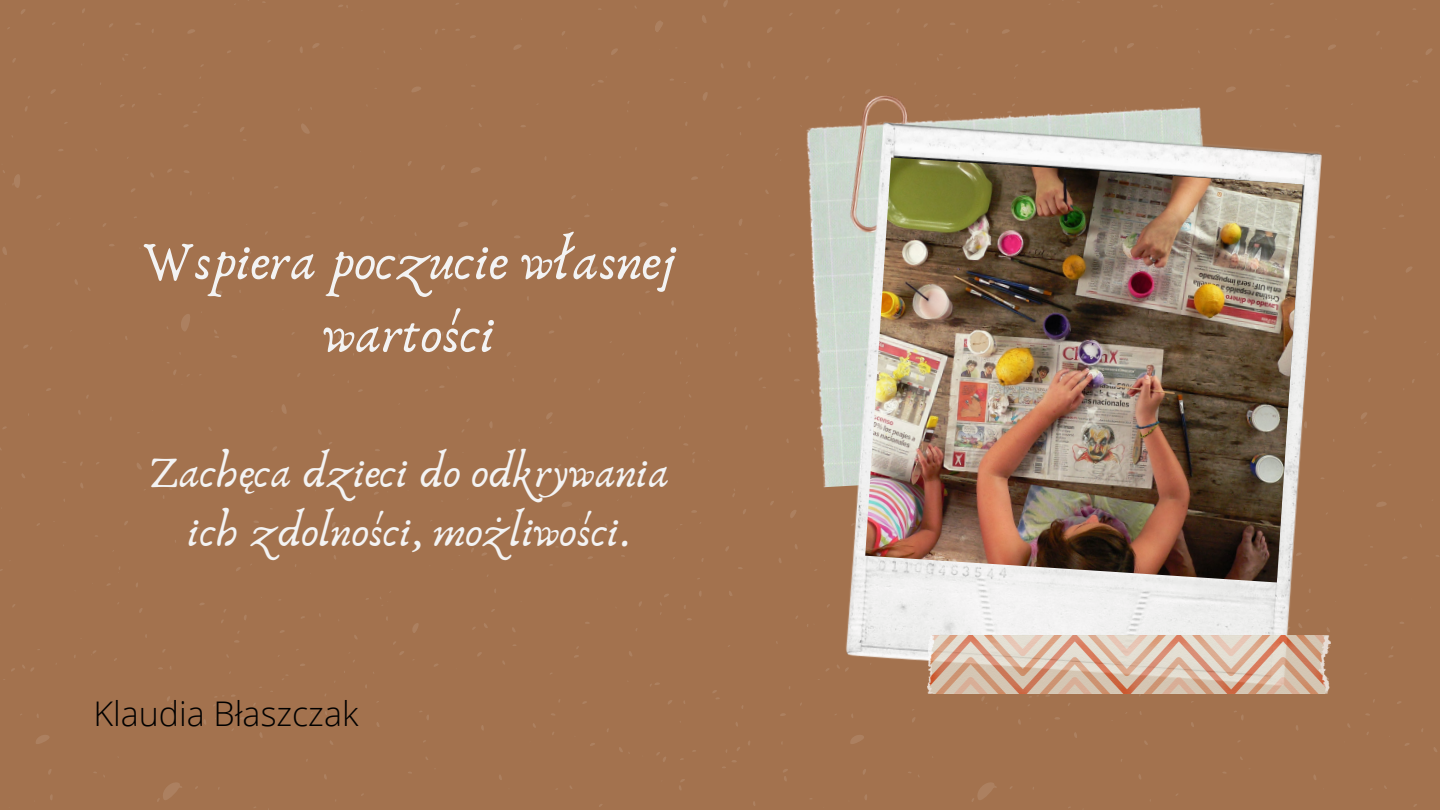
<style>
.page{position:relative;width:1440px;height:810px;background:#fff}
.page>*{position:absolute;margin:0;border:0;box-sizing:border-box;transform-origin:0 0}
.t1{font:56px/72.8px "Anaktoria";color:#f3f3f3;text-align:center}
.t2{font:45px/58.5px "Anaktoria";color:#f3f3f3;text-align:center}
.t3{font:300 34px "Open Sans";color:#000}
</style>
<div class="page">
<div style="left:0;top:0;width:720px;height:810px;background:#a3724e"></div>
<div style="left:720px;top:0;width:720px;height:810px;background:#a3724e"></div>
<img style="left:799px;top:78px;width:429px;height:409px">
<img style="left:842px;top:117px;width:489px;height:576px">
<img style="left:927px;top:636px;width:404px;height:57px">
<img style="left:865px;top:158px;width:438px;height:424px">
<p class="t1" style="left:142px;top:226px;width:537px">Wspiera poczucie własnej wartości</p>
<p class="t2" style="left:150px;top:445px;width:522px">Zachęca dzieci do odkrywania ich zdolności, możliwości.</p>
<p class="t3" style="left:93px;top:690px;width:267px">Klaudia Błaszczak</p>
</div>
